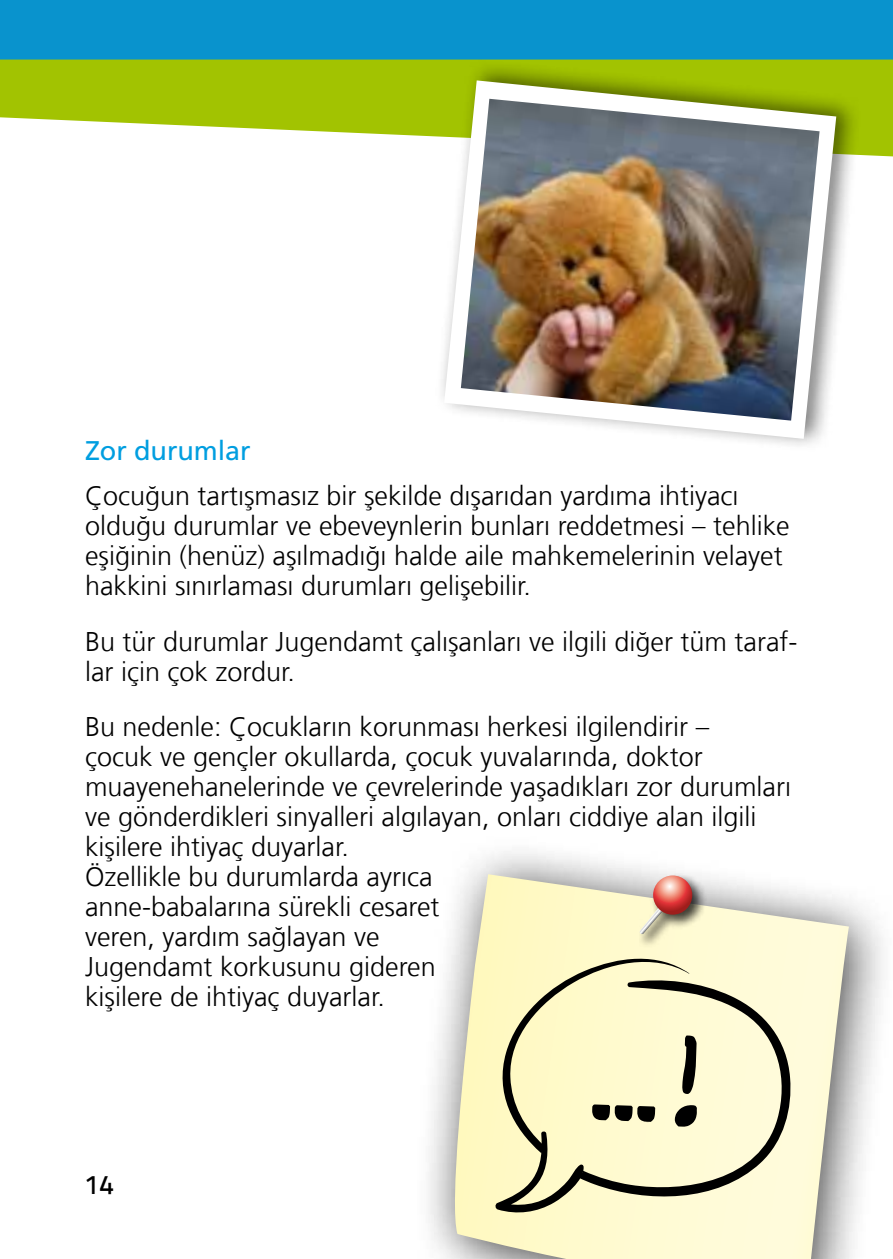
<style>
.page{position:relative;width:893px;height:1259px;background:#fff}
.page>*{position:absolute;margin:0;border:0;box-sizing:border-box;transform-origin:0 0}
.Fließtext_Frutiger_9{font:300 27px/30px "Frutiger LT Com";color:#000}
.Kleine_Überschrift_b{font:27px "Frutiger LT Com";letter-spacing:-.005em;color:#009ee0}
.t1{font:27px "Titillium Text 22 L 600 wt";color:#000}
</style>
<div class="page">
<div style="left:0;top:0;width:893px;height:157px;background:#0993cd"></div>
<svg style="left:0;top:60px;width:893px;height:96px;fill:#a2c301"></svg>
<div style="left:435px;top:59px;width:427px;height:393px;background:#000;opacity:.55"></div>
<svg style="left:434px;top:70px;width:413px;height:379px"></svg>
<img style="left:461px;top:99px;width:359px;height:321px">
<div style="left:414px;top:836px;width:479px;height:423px;background:#000;opacity:.75"></div>
<svg style="left:449px;top:874px;width:400px;height:385px;background:#f0ecce"></svg>
<svg style="left:697px;top:977px;width:95px;height:226px;background:#dfdbbd"></svg>
<div style="left:637px;top:873px;width:69px;height:75px;background:#000;opacity:.75"></div>
<svg style="left:639px;top:891px;width:37px;height:43px"></svg>
<svg style="left:653px;top:875px;width:39px;height:39px"></svg>
<svg style="left:495px;top:952px;width:202px;height:263px;background:#dfdbb2"></svg>
<p class="Kleine_Überschrift_b" style="left:85px;top:434px;width:167px">Zor durumlar</p>
<p class="Fließtext_Frutiger_9" style="left:85px;top:481px;width:706px">Çocuğun tartışmasız bir şekilde dışarıdan yardıma ihtiyacı olduğu durumlar ve ebeveynlerin bunları reddetmesi – tehlike eşiğinin (henüz) aşılmadığı halde aile mahkemelerinin velayet hakkini sınırlaması durumları gelişebilir.</p>
<p class="Fließtext_Frutiger_9" style="left:85px;top:626px;width:714px">Bu tür durumlar Jugendamt çalışanları ve ilgili diğer tüm taraf&shy;lar için çok zordur.</p>
<p class="Fließtext_Frutiger_9" style="left:85px;top:712px;width:707px">Bu nedenle: Çocukların korunması herkesi ilgilendirir –<br>çocuk ve gençler okullarda, çocuk yuvalarında, doktor muayenehanelerinde ve çevrelerinde yaşadıkları zor durumları ve gönderdikleri sinyalleri algılayan, onları ciddiye alan ilgili kişilere ihtiyaç duyarlar.<br>Özellikle bu durumlarda ayrıca<br>anne-babalarına sürekli cesaret<br>veren, yardım sağlayan ve<br>Jugendamt korkusunu gideren<br>kişilere de ihtiyaç duyarlar.</p>
<p class="t1" style="left:85px;top:1164px;width:30px">14</p>
</div>
